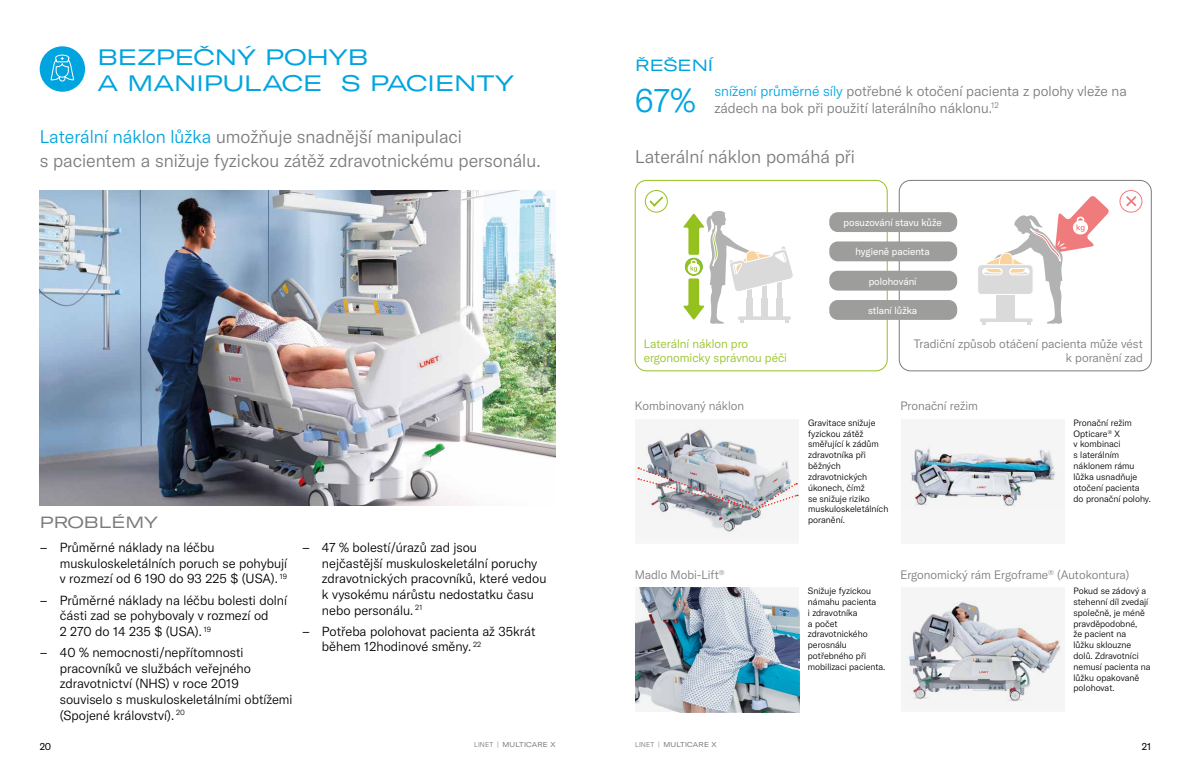
<style>
.page{position:relative;width:1191px;height:766px;background:#fff}
.page>*{position:absolute;margin:0;border:0;box-sizing:border-box;transform-origin:0 0}
.t1{font:300 33px "GT America";color:#00a4df}
.t2{font:22px/26.4px "GT America Exp Rg";color:#00a4df}
.t3{font:300 18px/24px "GT America";color:#7c7b7b}
.t4{font:16px "GT America Exp Rg";color:#7c7b7b}
.t5{font:16px "GT America Exp Rg";color:#00a4df}
.t6{font:300 14px/16.8px "GT America";color:#7c7b7b}
.t7{font:300 13px/15.6px "GT America";color:#000}
.t8{font:300 12px/14.4px "GT America";color:#7c7b7b;text-align:right}
.t9{font:300 12px/14.4px "GT America";color:#95c11f}
.t10{font:10px "GT America";color:#fff}
.t11{font:10px "GT America";color:#000}
.t12{font:300 9px/10.8px "GT America";color:#000}
.t13{font:300 8.1px "GT America";color:#7c7b7b}
.t14{font:expanded 7px "GT America";letter-spacing:.025em;color:#7c7b7b}
.s1{color:#00a4df}
.s2{font-weight:300;font-stretch:normal}
</style>
<div class="page">
<img style="left:40px;top:190px;width:516px;height:316px">
<div style="left:635px;top:180px;width:252px;height:191px;border:1px solid #95c11f;border-radius:11px"></div>
<div style="left:899px;top:180px;width:252px;height:191px;border:1px solid #7c7b7b;border-radius:11px"></div>
<div style="left:829px;top:212px;width:128px;height:20px;background:#9d9d9c;border-radius:9px"></div>
<div style="left:829px;top:241px;width:128px;height:20px;background:#9d9d9c;border-radius:9px"></div>
<div style="left:829px;top:271px;width:128px;height:19px;background:#9d9d9c;border-radius:9px"></div>
<div style="left:829px;top:300px;width:128px;height:20px;background:#9d9d9c;border-radius:9px"></div>
<svg style="left:683px;top:211px;width:110px;height:113px"></svg>
<svg style="left:978px;top:196px;width:131px;height:129px"></svg>
<div style="left:1119px;top:190px;width:23px;height:22px;border:1px solid #ef7b7d;border-radius:50%"></div>
<svg style="left:1126px;top:196px;width:11px;height:11px"></svg>
<div style="left:645px;top:190px;width:23px;height:22px;border:1px solid #95c11f;border-radius:50%"></div>
<svg style="left:647px;top:194px;width:18px;height:14px"></svg>
<div style="left:901px;top:587px;width:163px;height:124px;background:#f6f6f6"></div>
<img style="left:908px;top:602px;width:152px;height:99px">
<div style="left:901px;top:419px;width:163px;height:124px;background:#f6f6f6"></div>
<img style="left:911px;top:448px;width:144px;height:58px">
<img style="left:635px;top:587px;width:164px;height:124px">
<div style="left:635px;top:419px;width:164px;height:124px;background:#f6f6f6"></div>
<img style="left:637px;top:428px;width:162px;height:104px">
<div style="left:40px;top:46px;width:45px;height:46px;background:#00a4df;border-radius:50%"></div>
<svg style="left:50px;top:54px;width:25px;height:28px"></svg>
<img style="left:638px;top:467px;width:160px;height:44px">
<h2 class="t2" style="left:97px;top:43px;width:418px">BEZPEČNÝ POHYB<br>A MANIPULACE S PACIENTY</h2>
<h3 class="t3" style="left:40px;top:124px;width:502px"><span class="s1">Laterální náklon lůžka</span> umožňuje snadnější manipulaci<br>s pacientem a snižuje fyzickou zátěž zdravotnickému personálu.</h3>
<p class="t4" style="left:40px;top:512px;width:119px">PROBLÉMY</p>
<p class="t7" style="left:60px;top:539px;width:229px;text-indent:-20px">– Průměrné náklady na léčbu muskuloskeletálních poruch se pohybují v rozmezí od 6 190 do 93 225 $ (USA). <sup>19</sup></p>
<p class="t7" style="left:60px;top:592px;width:229px;text-indent:-20px">– Průměrné náklady na léčbu bolesti dolní části zad se pohybovaly v rozmezí od<br>2 270 do 14 235 $ (USA). <sup>19</sup></p>
<p class="t7" style="left:60px;top:644px;width:234px;text-indent:-20px">– 40 % nemocnosti/nepřítomnosti pracovníků ve službách veřejného zdravotnictví (NHS) v roce 2019 souviselo s muskuloskeletálními obtížemi (Spojené království). <sup>20</sup></p>
<p class="t7" style="left:322px;top:539px;width:226px;text-indent:-20px">– 47 % bolestí/úrazů zad jsou<br>nejčastější muskuloskeletální poruchy zdravotnických pracovníků, které vedou k vysokému nárůstu nedostatku času nebo personálu. <sup>21</sup></p>
<p class="t7" style="left:322px;top:623px;width:215px;text-indent:-20px">– Potřeba polohovat pacienta až 35krát během 12hodinové směny. <sup>22</sup></p>
<p class="t5" style="left:635px;top:56px;width:80px">ŘEŠENÍ</p>
<h1 class="t1" style="left:635px;top:81px;width:62px">67%</h1>
<p class="t6" style="left:714px;top:83px;width:414px"><span class="s1">snížení průměrné síly</span> potřebné k otočení pacienta z polohy vleže na zádech na bok při použití laterálního náklonu.</p>
<p class="t13" style="left:991px;top:101px;width:9px">12</p>
<h3 class="t3" style="left:635px;top:144px;width:221px">Laterální náklon pomáhá při</h3>
<p class="t9" style="left:643px;top:336px;width:145px">Laterální náklon pro ergonomicky správnou péči</p>
<p class="t8" style="left:635px;top:399px;width:111px">Kombinovaný náklon</p>
<p class="t8" style="left:634px;top:567px;width:91px">Madlo Mobi-Lift<sup>®</sup></p>
<p class="t10" style="left:843px;top:216px;width:99px">posuzování stavu kůže</p>
<p class="t10" style="left:855px;top:246px;width:76px">hygieně pacienta</p>
<p class="t10" style="left:868px;top:275px;width:49px">polohování</p>
<p class="t10" style="left:868px;top:304px;width:51px">stlaní lůžka</p>
<p class="t8" style="left:914px;top:336px;width:230px">Tradiční způsob otáčení pacienta může vést k poranění zad</p>
<p class="t12" style="left:808px;top:417px;width:82px">Gravitace snižuje fyzickou zátěž směřující k zádům zdravotníka při běžných zdravotnických úkonech, čímž<br>se snižuje riziko muskuloskeletálních poranění.</p>
<p class="t8" style="left:900px;top:399px;width:79px">Pronační režim</p>
<p class="t12" style="left:1073px;top:417px;width:79px">Pronační režim<br>Opticare<sup>®</sup> X<br>v kombinaci<br>s laterálním náklonem rámu lůžka usnadňuje otočení pacienta do pronační polohy.</p>
<p class="t12" style="left:808px;top:585px;width:79px">Snižuje fyzickou námahu pacienta<br>i zdravotníka<br>a počet zdravotnického perosnálu potřebného při mobilizaci pacienta.</p>
<p class="t8" style="left:900px;top:567px;width:230px">Ergonomický rám Ergoframe<sup>®</sup> (Autokontura)</p>
<p class="t12" style="left:1073px;top:585px;width:79px">Pokud se zádový a stehenní díl zvedají společně, je méně pravděpodobné,<br>že pacient na<br>lůžku sklouzne dolů. Zdravotníci nemusí pacienta na lůžku opakovaně polohovat.</p>
<p class="t14" style="left:474px;top:740px;width:83px"><span class="s2">LINET |</span> MULTICARE X</p>
<p class="t14" style="left:635px;top:740px;width:83px"><span class="s2">LINET |</span> MULTICARE X</p>
<p class="t11" style="left:40px;top:740px;width:13px">20</p>
<p class="t11" style="left:1141px;top:740px;width:11px">21</p>
</div>
